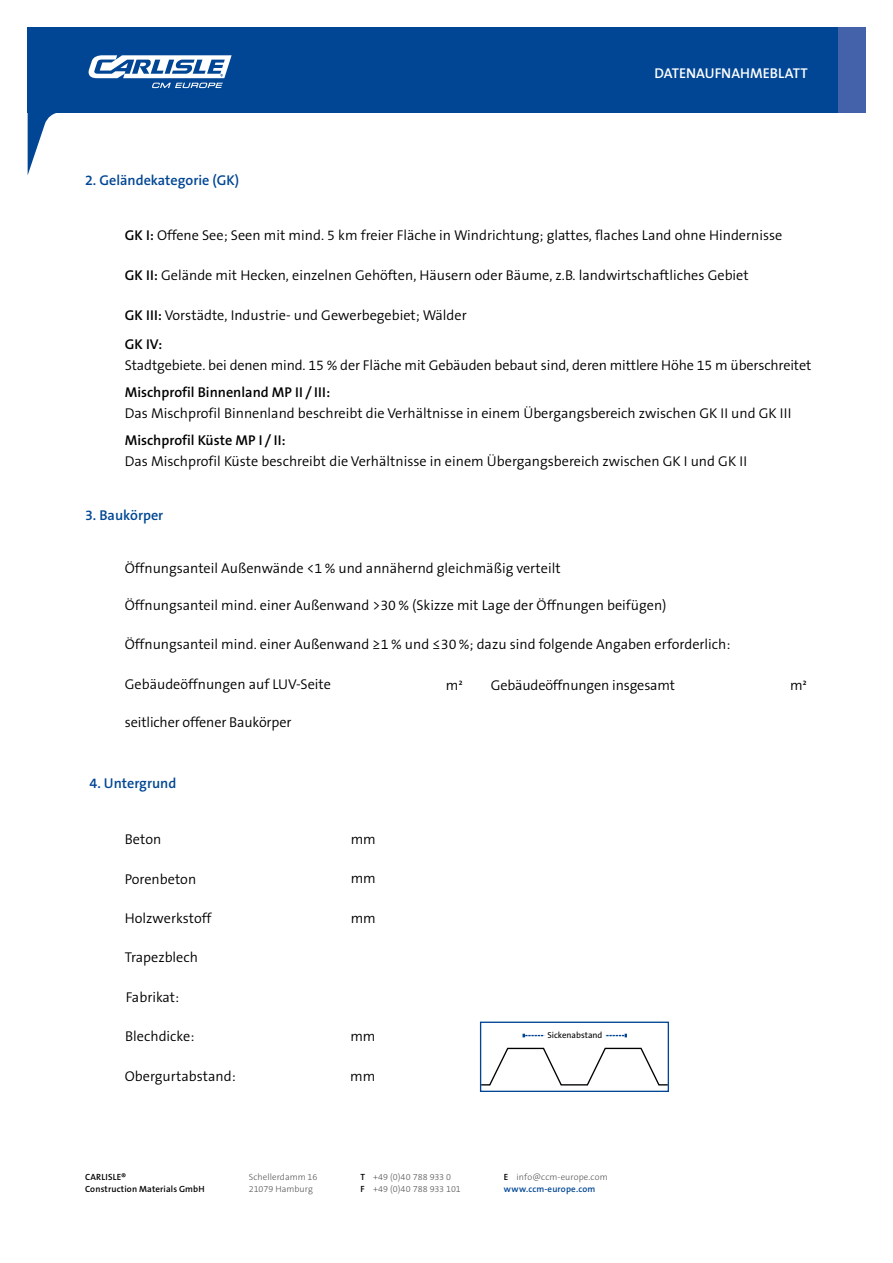
<style>
.page{position:relative;width:893px;height:1263px;background:#fff}
.page>*{position:absolute;margin:0;border:0;box-sizing:border-box;transform-origin:0 0}
.t1{font:300 14.25px "The Sans B4";color:#000}
.t2{font:600 14.25px "The Sans B6";color:#000}
.t3{font:600 14.25px "The Sans B6";color:#014694}
.t4{font:600 14.25px "The Sans B6";color:#fff}
.t5{font:300 9px/12px "The Sans B3";letter-spacing:.005em;color:#575756}
.t6{font:600 9px/12px "The Sans B6";letter-spacing:.015em;color:#000}
.t7{font:600 9px "The Sans B6";letter-spacing:.015em;color:#014694}
.t8{font:8.85px "The Sans B5 Plain";color:#000}
.s1{font-family:"The Sans B6";font-weight:600}
.s2{font-family:"The Sans B W6";font-weight:600}
.s3{font-family:"The Sans B6";font-weight:600;color:#000}
</style>
<div class="page">
<div style="left:28px;top:28px;width:837px;height:85px;background:#014694"></div>
<div style="left:838px;top:28px;width:27px;height:85px;background:#4462a9"></div>
<svg style="left:28px;top:55px;width:204px;height:119px"></svg>
<svg style="left:482px;top:1047px;width:185px;height:39px"></svg>
<svg style="left:605px;top:1034px;width:22px;height:3px"></svg>
<svg style="left:523px;top:1034px;width:21px;height:3px"></svg>
<div style="left:480px;top:1021px;width:189px;height:71px;border:1px solid #014694"></div>
<p class="t3" style="left:85px;top:172px;width:156px">2. Geländekategorie (GK)</p>
<p class="t4" style="left:654px;top:66px;width:155px">DATENAUFNAHMEBLATT</p>
<p class="t1" style="left:125px;top:228px;width:659px"><span class="s1">GK I:</span> Offene See; Seen mit mind. 5 km freier Fläche in Windrichtung; glattes, flaches Land ohne Hindernisse</p>
<p class="t1" style="left:125px;top:268px;width:625px"><span class="s2">GK II:</span> Gelände mit Hecken, einzelnen Gehöften, Häusern oder Bäume, z.B. landwirtschaftliches Gebiet</p>
<p class="t1" style="left:125px;top:308px;width:343px"><span class="s2">GK III:</span> Vorstädte, Industrie- und Gewerbegebiet; Wälder</p>
<p class="t2" style="left:125px;top:337px;width:39px">GK IV:</p>
<p class="t1" style="left:125px;top:358px;width:688px">Stadtgebiete. bei denen mind. 15 % der Fläche mit Gebäuden bebaut sind, deren mittlere Höhe 15 m überschreitet</p>
<p class="t2" style="left:125px;top:385px;width:207px">Mischprofil Binnenland MP II / III:</p>
<p class="t1" style="left:125px;top:406px;width:668px">Das Mischprofil Binnenland beschreibt die Verhältnisse in einem Übergangsbereich zwischen GK II und GK III</p>
<p class="t2" style="left:125px;top:433px;width:162px">Mischprofil Küste MP I / II:</p>
<p class="t1" style="left:125px;top:454px;width:624px">Das Mischprofil Küste beschreibt die Verhältnisse in einem Übergangsbereich zwischen GK I und GK II</p>
<p class="t3" style="left:85px;top:508px;width:80px">3. Baukörper</p>
<p class="t1" style="left:125px;top:561px;width:437px">Öffnungsanteil Außenwände &lt;1 % und annähernd gleichmäßig verteilt</p>
<p class="t1" style="left:125px;top:598px;width:543px">Öffnungsanteil mind. einer Außenwand &gt;30 % (Skizze mit Lage der Öffnungen beifügen)</p>
<p class="t1" style="left:125px;top:636px;width:607px">Öffnungsanteil mind. einer Außenwand ≥1 % und ≤30 %; dazu sind folgende Angaben erforderlich:</p>
<p class="t1" style="left:125px;top:676px;width:208px">Gebäudeöffnungen auf LUV-Seite</p>
<p class="t1" style="left:446px;top:678px;width:18px">m²</p>
<p class="t1" style="left:491px;top:678px;width:186px">Gebäudeöffnungen insgesamt</p>
<p class="t1" style="left:790px;top:678px;width:18px">m²</p>
<p class="t1" style="left:125px;top:715px;width:168px">seitlicher offener Baukörper</p>
<p class="t3" style="left:90px;top:776px;width:88px">4. Untergrund</p>
<p class="t1" style="left:125px;top:832px;width:38px">Beton</p>
<p class="t1" style="left:125px;top:871px;width:73px">Porenbeton</p>
<p class="t1" style="left:125px;top:911px;width:88px">Holzwerkstoff</p>
<p class="t1" style="left:125px;top:950px;width:75px">Trapezblech</p>
<p class="t1" style="left:126px;top:989px;width:55px">Fabrikat:</p>
<p class="t1" style="left:125px;top:1029px;width:71px">Blechdicke:</p>
<p class="t1" style="left:125px;top:1068px;width:112px">Obergurtabstand:</p>
<p class="t1" style="left:351px;top:832px;width:27px">mm</p>
<p class="t1" style="left:351px;top:871px;width:27px">mm</p>
<p class="t1" style="left:351px;top:911px;width:27px">mm</p>
<p class="t1" style="left:350px;top:1029px;width:27px">mm</p>
<p class="t1" style="left:350px;top:1068px;width:27px">mm</p>
<p class="t8" style="left:547px;top:1030px;width:57px">Sickenabstand</p>
<p class="t6" style="left:85px;top:1171px;width:121px">CARLISLE®<br>Construction Materials GmbH</p>
<p class="t5" style="left:249px;top:1171px;width:70px">Schellerdamm 16<br>21079 Hamburg</p>
<p class="t5" style="left:360px;top:1171px;width:102px"><span class="s3">T</span> +49 (0)40 788 933 0<br><span class="s3">F</span> +49 (0)40 788 933 101</p>
<p class="t5" style="left:504px;top:1171px;width:105px"><span class="s3">E</span> info@ccm-europe.com</p>
<p class="t7" style="left:504px;top:1184px;width:93px">www.ccm-europe.com</p>
</div>
